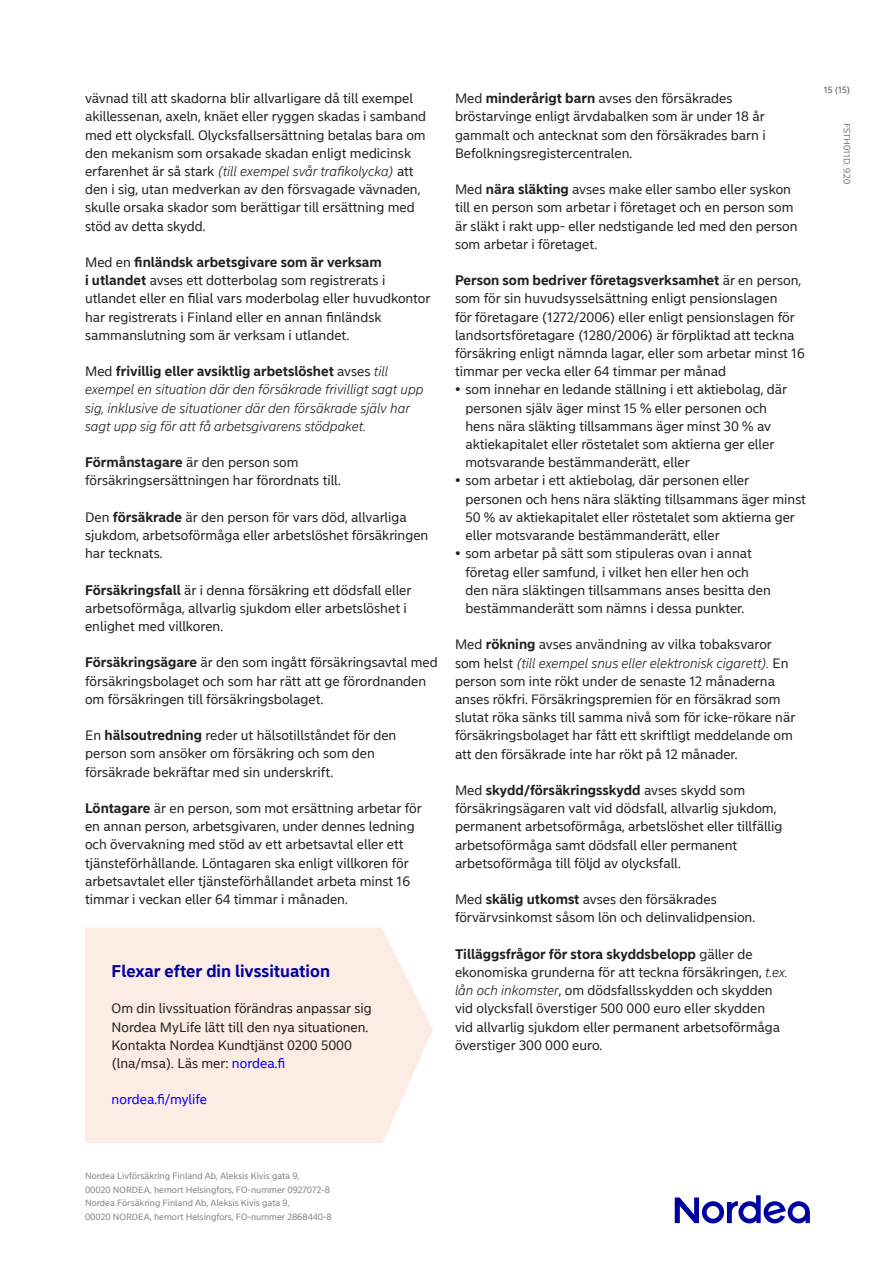
<style>
.page{position:relative;width:893px;height:1263px;background:#fff}
.page>*{position:absolute;margin:0;border:0;box-sizing:border-box;transform-origin:0 0}
.t1{font:700 16.5px "Nordea Sans Small";color:#0000a0}
.Body_text_no_indent{font:13.5px/18.1px "Nordea Sans Small";color:#231f20}
.Body_text_no_indent-2{font:italic 300 13.5px/18.1px "Nordea Sans Small";color:#231f20}
.Body_text_no_indent-3{font:13.5px "Nordea Sans Small";color:#00f}
.t2{font:9px "Nordea Sans Small";color:#808285}
.t3{font:300 9px "Nordea Sans Small";color:#4b4c4d}
.t4{font:9px "Nordea Sans Small";color:#4b4c4d}
.s1{font-weight:300;font-style:italic}
.s2{font-weight:700}
.s3{font-weight:400;font-style:normal}
.s4{font-weight:700;font-style:normal}
.s5{color:#00f}
</style>
<div class="page">
<svg style="left:85px;top:927px;width:348px;height:216px;background:#fdede5"></svg>
<svg style="left:675px;top:1195px;width:135px;height:28px"></svg>
<p class="Body_text_no_indent" style="left:85px;top:90px;width:343px">vävnad till att skadorna blir allvarligare då till exempel akillessenan, axeln, knäet eller ryggen skadas i samband med ett olycksfall. Olycksfallsersättning betalas bara om den mekanism som orsakade skadan enligt medicinsk erfarenhet är så stark <span class="s1">(till exempel svår trafikolycka)</span> att den i sig, utan medverkan av den försvagade vävnaden, skulle orsaka skador som berättigar till ersättning med stöd av detta skydd.</p>
<p class="Body_text_no_indent" style="left:85px;top:253px;width:347px">Med en <span class="s2">finländsk arbetsgivare som är verksam<br>i utlandet</span> avses ett dotterbolag som registrerats i utlandet eller en filial vars moderbolag eller huvudkontor har registrerats i Finland eller en annan finländsk sammanslutning som är verksam i utlandet.</p>
<p class="Body_text_no_indent-2" style="left:85px;top:363px;width:340px"><span class="s3">Med</span> <span class="s4">frivillig eller avsiktlig arbetslöshet</span> <span class="s3">avses</span> till exempel en situation där den försäkrade frivilligt sagt upp sig, inklusive de situationer där den försäkrade själv har sagt upp sig för att få arbetsgivarens stödpaket.</p>
<p class="Body_text_no_indent" style="left:85px;top:454px;width:257px"><span class="s2">Förmånstagare</span> är den person som försäkringsersättningen har förordnats till.</p>
<p class="Body_text_no_indent" style="left:85px;top:508px;width:345px">Den <span class="s2">försäkrade</span> är den person för vars död, allvarliga sjukdom, arbetsoförmåga eller arbetslöshet försäkringen har tecknats.</p>
<p class="Body_text_no_indent" style="left:85px;top:581px;width:328px"><span class="s2">Försäkringsfall</span> är i denna försäkring ett dödsfall eller arbetsoförmåga, allvarlig sjukdom eller arbetslöshet i enlighet med villkoren.</p>
<p class="Body_text_no_indent" style="left:85px;top:654px;width:354px"><span class="s2">Försäkringsägare</span> är den som ingått försäkringsavtal med försäkringsbolaget och som har rätt att ge förordnanden om försäkringen till försäkringsbolaget.</p>
<p class="Body_text_no_indent" style="left:85px;top:727px;width:313px">En <span class="s2">hälsoutredning</span> reder ut hälsotillståndet för den person som ansöker om försäkring och som den försäkrade bekräftar med sin underskrift.</p>
<p class="Body_text_no_indent" style="left:85px;top:799px;width:338px"><span class="s2">Löntagare</span> är en person, som mot ersättning arbetar för en annan person, arbetsgivaren, under dennes ledning och övervakning med stöd av ett arbetsavtal eller ett tjänsteförhållande. Löntagaren ska enligt villkoren för arbetsavtalet eller tjänsteförhållandet arbeta minst 16 timmar i veckan eller 64 timmar i månaden.</p>
<h3 class="t1" style="left:112px;top:961px;width:220px">Flexar efter din livssituation</h3>
<p class="Body_text_no_indent" style="left:112px;top:1000px;width:262px">Om din livssituation förändras anpassar sig Nordea MyLife lätt till den nya situationen.<br>Kontakta Nordea Kundtjänst 0200 5000 (lna/msa). Läs mer: <span class="s5">nordea.fi</span></p>
<p class="Body_text_no_indent-3" style="left:112px;top:1091px;width:97px">nordea.fi/mylife</p>
<p class="Body_text_no_indent" style="left:455px;top:90px;width:312px">Med <span class="s2">minderårigt barn</span> avses den försäkrades bröstarvinge enligt ärvdabalken som är under 18 år gammalt och antecknat som den försäkrades barn i Befolkningsregistercentralen.</p>
<p class="Body_text_no_indent" style="left:455px;top:181px;width:344px">Med <span class="s2">nära släkting</span> avses make eller sambo eller syskon till en person som arbetar i företaget och en person som är släkt i rakt upp- eller nedstigande led med den person som arbetar i företaget.</p>
<p class="Body_text_no_indent" style="left:455px;top:272px;width:351px"><span class="s2">Person som bedriver företagsverksamhet</span> är en person, som för sin huvudsysselsättning enligt pensionslagen<br>för företagare (1272/2006) eller enligt pensionslagen för landsortsföretagare (1280/2006) är förpliktad att teckna försäkring enligt nämnda lagar, eller som arbetar minst 16 timmar per vecka eller 64 timmar per månad</p>
<p class="Body_text_no_indent" style="left:465px;top:381px;width:323px;text-indent:-10px">• som innehar en ledande ställning i ett aktiebolag, där personen själv äger minst 15 % eller personen och hens nära släkting tillsammans äger minst 30 % av aktiekapitalet eller röstetalet som aktierna ger eller motsvarande bestämmanderätt, eller</p>
<p class="Body_text_no_indent" style="left:465px;top:472px;width:342px;text-indent:-10px">• som arbetar i ett aktiebolag, där personen eller personen och hens nära släkting tillsammans äger minst 50 % av aktiekapitalet eller röstetalet som aktierna ger eller motsvarande bestämmanderätt, eller</p>
<p class="Body_text_no_indent" style="left:465px;top:545px;width:307px;text-indent:-10px">• som arbetar på sätt som stipuleras ovan i annat företag eller samfund, i vilket hen eller hen och den nära släktingen tillsammans anses besitta den bestämmanderätt som nämns i dessa punkter.</p>
<p class="Body_text_no_indent" style="left:455px;top:636px;width:342px">Med <span class="s2">rökning</span> avses användning av vilka tobaksvaror som helst <span class="s1">(till exempel snus eller elektronisk cigarett).</span> En person som inte rökt under de senaste 12 månaderna anses rökfri. Försäkringspremien för en försäkrad som slutat röka sänks till samma nivå som för icke-rökare när försäkringsbolaget har fått ett skriftligt meddelande om att den försäkrade inte har rökt på 12 månader.</p>
<p class="Body_text_no_indent" style="left:455px;top:781px;width:329px">Med <span class="s2">skydd/försäkringsskydd</span> avses skydd som försäkringsägaren valt vid dödsfall, allvarlig sjukdom, permanent arbetsoförmåga, arbetslöshet eller tillfällig arbetsoförmåga samt dödsfall eller permanent arbetsoförmåga till följd av olycksfall.</p>
<p class="Body_text_no_indent" style="left:455px;top:890px;width:302px">Med <span class="s2">skälig utkomst</span> avses den försäkrades förvärvsinkomst såsom lön och delinvalidpension.</p>
<p class="Body_text_no_indent" style="left:455px;top:945px;width:334px"><span class="s2">Tilläggsfrågor för stora skyddsbelopp</span> gäller de ekonomiska grunderna för att teckna försäkringen, <span class="s1">t.ex. lån och inkomster</span>, om dödsfallsskydden och skydden vid olycksfall överstiger 500 000 euro eller skydden<br>vid allvarlig sjukdom eller permanent arbetsoförmåga överstiger 300 000 euro.</p>
<p class="t4" style="left:824px;top:84px;width:28px">15 (15)</p>
<p class="t3" style="left:852px;top:123px;width:63px;rotate:90deg">FSTH011D. 9.20</p>
<p class="t2" style="left:85px;top:1170px;width:216px">Nordea Livförsäkring Finland Ab, Aleksis Kivis gata 9,</p>
<p class="t2" style="left:85px;top:1184px;width:246px">00020 NORDEA, hemort Helsingfors, FO-nummer 0927072-8</p>
<p class="t2" style="left:85px;top:1197px;width:206px">Nordea Försäkring Finland Ab, Aleksis Kivis gata 9,</p>
<p class="t2" style="left:85px;top:1211px;width:248px">00020 NORDEA, hemort Helsingfors, FO-nummer 2868440-8</p>
</div>
